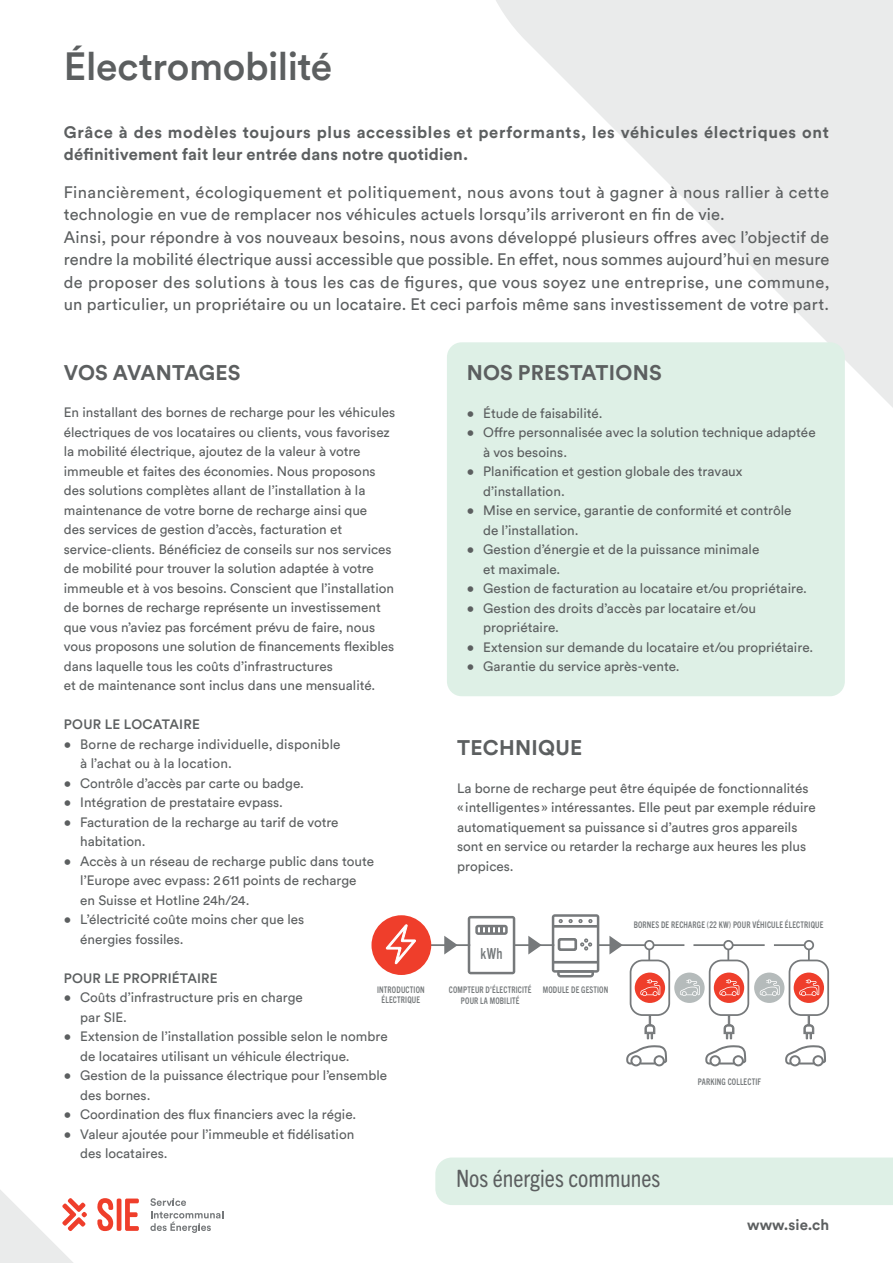
<style>
.page{position:relative;width:893px;height:1263px;background:#fff}
.page>*{position:absolute;margin:0;border:0;box-sizing:border-box;transform-origin:0 0}
.t1{font:500 39px "Circular Std";letter-spacing:-.01em;color:#5c5f60}
.t2{font:condensed 24px "Trade Gothic Next SR Pro";color:#5c5f60}
.t3{font:700 21px "Circular Std";letter-spacing:.01em;color:#5c5f60}
.t4{font:16.5px/22.5px "Circular Std";letter-spacing:.015em;color:#5c5f60}
.t5{font:700 16.5px/22.5px "Circular Std";letter-spacing:.04em;color:#5c5f60}
.t6{font:700 condensed 15.3px "Trade Gothic Next SR Pro";color:#767a7c;scale:.87 1}
.t7{font:700 15px "Circular Std";color:#5c5f60}
.t8{font:13.5px/19.5px "Circular Std";color:#5c5f60}
.t9{font:500 13.5px "Circular Std";letter-spacing:.01em;color:#5c5f60}
.t10{font:700 condensed 9.15px/9.6px "Trade Gothic Next SR Pro";letter-spacing:.02em;color:#767a7c;text-align:center;scale:.87 1}
</style>
<div class="page">
<svg style="left:0;top:915px;width:477px;height:348px"></svg>
<svg style="left:496px;top:0;width:397px;height:696px;fill:#eaebeb"></svg>
<div style="left:435px;top:1157px;width:458px;height:48px;background:#def0e6"></div>
<div style="left:447px;top:342px;width:398px;height:354px;background:#def0e6;border-radius:15px"></div>
<svg style="left:803px;top:1016px;width:11px;height:23px"></svg>
<svg style="left:528px;top:936px;width:13px;height:18px"></svg>
<svg style="left:444px;top:936px;width:14px;height:18px"></svg>
<svg style="left:609px;top:936px;width:13px;height:18px"></svg>
<hr style="left:421px;top:944px;width:49px;height:2px;background:#76797b">
<hr style="left:514px;top:944px;width:40px;height:2px;background:#76797b">
<hr style="left:598px;top:944px;width:86px;height:2px;background:#76797b">
<hr style="left:693px;top:944px;width:72px;height:2px;background:#76797b">
<hr style="left:774px;top:944px;width:34px;height:2px;background:#76797b">
<div style="left:805px;top:941px;width:8px;height:8px;background:#fff;border-radius:50%"></div>
<div style="left:804px;top:940px;width:10px;height:10px;border:2px solid #76797b;border-radius:50%"></div>
<svg style="left:808px;top:949px;width:2px;height:10px"></svg>
<div style="left:724px;top:941px;width:9px;height:8px;background:#fff;border-radius:50%"></div>
<div style="left:723px;top:940px;width:11px;height:10px;border:2px solid #76797b;border-radius:50%"></div>
<svg style="left:727px;top:949px;width:2px;height:10px"></svg>
<div style="left:645px;top:941px;width:9px;height:8px;background:#fff;border-radius:50%"></div>
<div style="left:644px;top:940px;width:10px;height:10px;border:2px solid #76797b;border-radius:50%"></div>
<svg style="left:648px;top:949px;width:2px;height:10px"></svg>
<div style="left:789px;top:959px;width:40px;height:57px;border:2px solid #76797b;border-radius:12px"></div>
<svg style="left:724px;top:1016px;width:10px;height:23px"></svg>
<div style="left:709px;top:959px;width:40px;height:57px;border:2px solid #76797b;border-radius:12px"></div>
<svg style="left:644px;top:1016px;width:11px;height:23px"></svg>
<div style="left:630px;top:959px;width:40px;height:57px;border:2px solid #76797b;border-radius:12px"></div>
<div style="left:794px;top:972px;width:30px;height:31px;background:#ef3e2b;border-radius:50%"></div>
<svg style="left:799px;top:979px;width:20px;height:17px"></svg>
<div style="left:754px;top:972px;width:30px;height:31px;background:#b5bbbb;border-radius:50%"></div>
<svg style="left:760px;top:979px;width:20px;height:17px"></svg>
<div style="left:371px;top:915px;width:60px;height:60px;background:#ef3e2b;border-radius:50%"></div>
<svg style="left:385px;top:919px;width:32px;height:46px"></svg>
<svg style="left:785px;top:1045px;width:41px;height:21px"></svg>
<div style="left:714px;top:972px;width:30px;height:31px;background:#ef3e2b;border-radius:50%"></div>
<svg style="left:719px;top:979px;width:20px;height:17px"></svg>
<div style="left:674px;top:972px;width:31px;height:31px;background:#b5bbbb;border-radius:50%"></div>
<svg style="left:680px;top:979px;width:20px;height:17px"></svg>
<svg style="left:705px;top:1045px;width:41px;height:21px"></svg>
<div style="left:635px;top:972px;width:30px;height:31px;background:#ef3e2b;border-radius:50%"></div>
<svg style="left:640px;top:979px;width:20px;height:17px"></svg>
<svg style="left:626px;top:1045px;width:41px;height:21px"></svg>
<svg style="left:468px;top:916px;width:47px;height:58px"></svg>
<svg style="left:552px;top:914px;width:47px;height:63px"></svg>
<hr style="left:117px;top:1198px;width:4px;height:33px;background:#ef3e2b;border-radius:2px">
<svg style="left:125px;top:1198px;width:14px;height:33px"></svg>
<svg style="left:97px;top:1198px;width:17px;height:33px"></svg>
<svg style="left:62px;top:1198px;width:25px;height:33px"></svg>
<svg style="left:150px;top:1198px;width:73px;height:35px"></svg>
<h1 class="t1" style="left:64px;top:42px;width:270px">Électromobilité</h1>
<p class="t5" style="left:64px;top:120px;width:767px">Grâce à des modèles toujours plus accessibles et performants, les véhicules électriques ont définitivement fait leur entrée dans notre quotidien.</p>
<p class="t4" style="left:64px;top:180px;width:767px">Financièrement, écologiquement et politiquement, nous avons tout à gagner à nous rallier à cette technologie en vue de remplacer nos véhicules actuels lorsqu’ils arriveront en fin de vie.<br>Ainsi, pour répondre à vos nouveaux besoins, nous avons développé plusieurs offres avec l’objectif de rendre la mobilité électrique aussi accessible que possible. En effet, nous sommes aujourd’hui en mesure de proposer des solutions à tous les cas de figures, que vous soyez une entreprise, une commune, un particulier, un propriétaire ou un locataire. Et ceci parfois même sans investissement de votre part.</p>
<h3 class="t3" style="left:64px;top:359px;width:178px">VOS AVANTAGES</h3>
<p class="t8" style="left:64px;top:403px;width:333px">En installant des bornes de recharge pour les véhicules électriques de vos locataires ou clients, vous favorisez la mobilité électrique, ajoutez de la valeur à votre immeuble et faites des économies. Nous proposons des solutions complètes allant de l’installation à la maintenance de votre borne de recharge ainsi que<br>des services de gestion d’accès, facturation et service-clients. Bénéficiez de conseils sur nos services de mobilité pour trouver la solution adaptée à votre immeuble et à vos besoins. Conscient que l’installation de bornes de recharge représente un investissement que vous n’aviez pas forcément prévu de faire, nous vous proposons une solution de financements flexibles dans laquelle tous les coûts d’infrastructures<br>et de maintenance sont inclus dans une mensualité.</p>
<p class="t9" style="left:64px;top:716px;width:138px">POUR LE LOCATAIRE</p>
<p class="t8" style="left:80px;top:734px;width:262px;text-indent:-16px">• Borne de recharge individuelle, disponible à l’achat ou à la location.</p>
<p class="t8" style="left:64px;top:773px;width:242px">• Contrôle d’accès par carte ou badge.</p>
<p class="t8" style="left:64px;top:793px;width:221px">• Intégration de prestataire evpass.</p>
<p class="t8" style="left:80px;top:812px;width:260px;text-indent:-16px">• Facturation de la recharge au tarif de votre habitation.</p>
<p class="t8" style="left:80px;top:851px;width:295px;text-indent:-16px">• Accès à un réseau de recharge public dans toute l’Europe avec evpass: 2611 points de recharge en Suisse et Hotline 24h/24.</p>
<p class="t8" style="left:80px;top:910px;width:225px;text-indent:-16px">• L’électricité coûte moins cher que les énergies fossiles.</p>
<p class="t9" style="left:64px;top:970px;width:155px">POUR LE PROPRIÉTAIRE</p>
<p class="t8" style="left:80px;top:988px;width:224px;text-indent:-16px">• Coûts d’infrastructure pris en charge par SIE.</p>
<p class="t8" style="left:80px;top:1027px;width:309px;text-indent:-16px">• Extension de l’installation possible selon le nombre de locataires utilisant un véhicule électrique.</p>
<p class="t8" style="left:80px;top:1066px;width:308px;text-indent:-16px">• Gestion de la puissance électrique pour l’ensemble des bornes.</p>
<p class="t8" style="left:64px;top:1105px;width:294px">• Coordination des flux financiers avec la régie.</p>
<p class="t8" style="left:80px;top:1124px;width:276px;text-indent:-16px">• Valeur ajoutée pour l’immeuble et fidélisation des locataires.</p>
<h3 class="t3" style="left:467px;top:359px;width:196px">NOS PRESTATIONS</h3>
<p class="t8" style="left:467px;top:403px;width:137px">• Étude de faisabilité.</p>
<p class="t8" style="left:483px;top:422px;width:334px;text-indent:-16px">• Offre personnalisée avec la solution technique adaptée à vos besoins.</p>
<p class="t8" style="left:483px;top:461px;width:261px;text-indent:-16px">• Planification et gestion globale des travaux d’installation.</p>
<p class="t8" style="left:483px;top:500px;width:310px;text-indent:-16px">• Mise en service, garantie de conformité et contrôle de l’installation.</p>
<p class="t8" style="left:483px;top:539px;width:278px;text-indent:-16px">• Gestion d’énergie et de la puissance minimale et maximale.</p>
<p class="t8" style="left:467px;top:578px;width:342px">• Gestion de facturation au locataire et/ou propriétaire.</p>
<p class="t8" style="left:483px;top:598px;width:275px;text-indent:-16px">• Gestion des droits d’accès par locataire et/ou propriétaire.</p>
<p class="t8" style="left:467px;top:637px;width:348px">• Extension sur demande du locataire et/ou propriétaire.</p>
<p class="t8" style="left:467px;top:656px;width:215px">• Garantie du service après-vente.</p>
<h3 class="t3" style="left:457px;top:734px;width:127px">TECHNIQUE</h3>
<p class="t8" style="left:457px;top:778px;width:360px">La borne de recharge peut être équipée de fonctionnalités « intelligentes » intéressantes. Elle peut par exemple réduire automatiquement sa puissance si d’autres gros appareils sont en service ou retarder la recharge aux heures les plus propices.</p>
<p class="t10" style="left:634px;top:919px;width:220px">BORNES DE RECHARGE (22 KW) POUR VÉHICULE ÉLECTRIQUE</p>
<p class="t6" style="left:480px;top:943px;width:27px">kWh</p>
<p class="t10" style="left:377px;top:984px;width:56px">INTRODUCTION<br>ÉLECTRIQUE</p>
<p class="t10" style="left:449px;top:984px;width:97px;line-height:10.6px">COMPTEUR D’ÉLECTRICITÉ<br>POUR LA MOBILITÉ</p>
<p class="t10" style="left:543px;top:984px;width:77px">MODULE DE GESTION</p>
<p class="t10" style="left:698px;top:1076px;width:74px">PARKING COLLECTIF</p>
<h2 class="t2" style="left:456px;top:1162px;width:206px">Nos énergies communes</h2>
<p class="t7" style="left:747px;top:1215px;width:83px">www.sie.ch</p>
</div>
